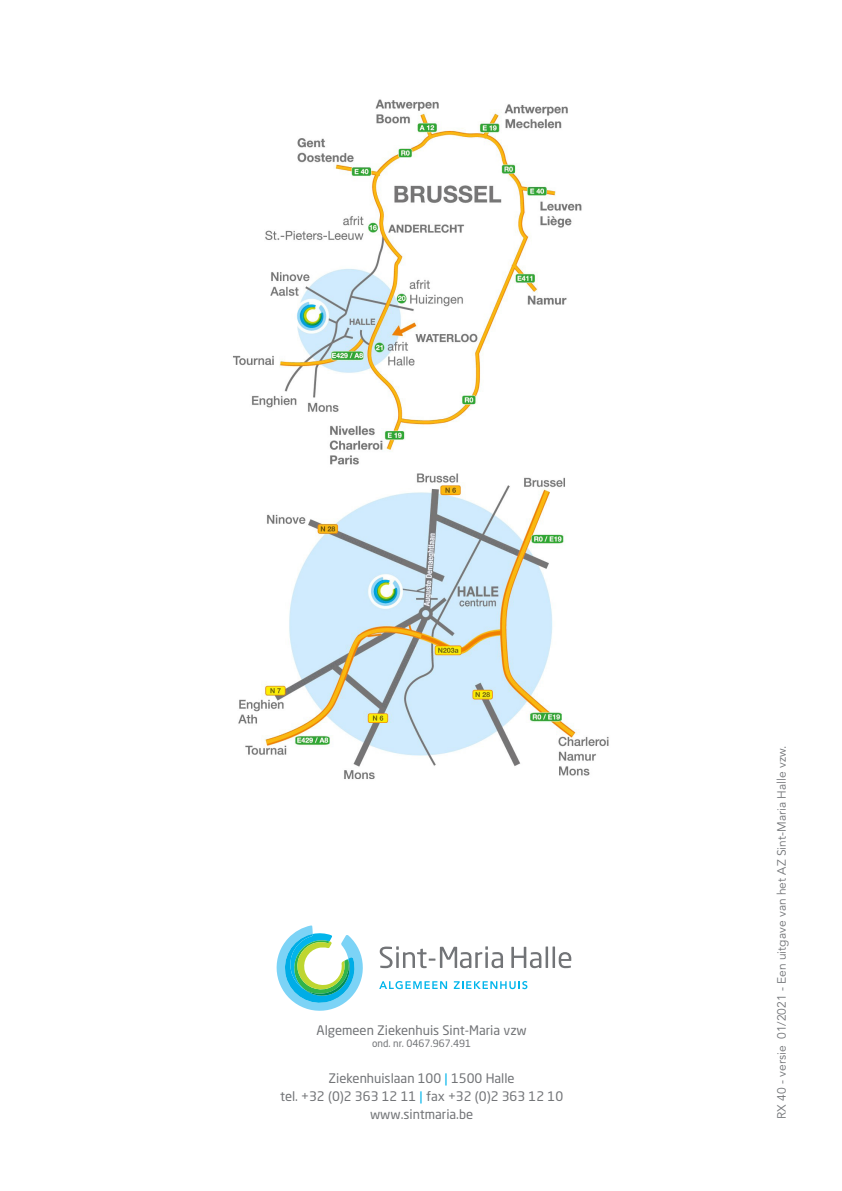
<style>
.page{position:relative;width:842px;height:1191px;background:#fff}
.page>*{position:absolute;margin:0;border:0;box-sizing:border-box;transform-origin:0 0}
.t1{font:13px "Neo Sans Pro";color:#727477}
.t2{font:12px "Avenir LT Std";color:#727477}
.t3{font:10px "Neo Sans Pro";color:#727477}
.s1{color:#02b5eb}
</style>
<div class="page">
<img style="left:233px;top:99px;width:376px;height:680px">
<svg style="left:380px;top:946px;width:123px;height:22px"></svg>
<svg style="left:511px;top:946px;width:30px;height:22px"></svg>
<hr style="left:546px;top:946px;width:2px;height:22px;background:#727477">
<hr style="left:552px;top:946px;width:3px;height:22px;background:#727477">
<svg style="left:559px;top:952px;width:12px;height:16px"></svg>
<svg style="left:379px;top:981px;width:68px;height:8px"></svg>
<svg style="left:454px;top:981px;width:73px;height:8px"></svg>
<svg style="left:276px;top:925px;width:87px;height:86px"></svg>
<p class="t1" style="left:316px;top:1022px;width:212px">Algemeen Ziekenhuis Sint-Maria vzw</p>
<p class="t3" style="left:372px;top:1037px;width:101px">ond. nr. 0467.967.491</p>
<p class="t1" style="left:329px;top:1070px;width:188px">Ziekenhuislaan 100 <span class="s1">|</span> 1500 Halle</p>
<p class="t1" style="left:280px;top:1088px;width:285px">tel. +32 (0)2 363 12 11 <span class="s1">|</span> fax +32 (0)2 363 12 10</p>
<p class="t1" style="left:370px;top:1106px;width:105px">www.sintmaria.be</p>
<p class="t2" style="left:775px;top:1119px;width:374px;rotate:-90deg">RX 40 - versie 01/2021 - Een uitgave van het AZ Sint-Maria Halle vzw.</p>
</div>
